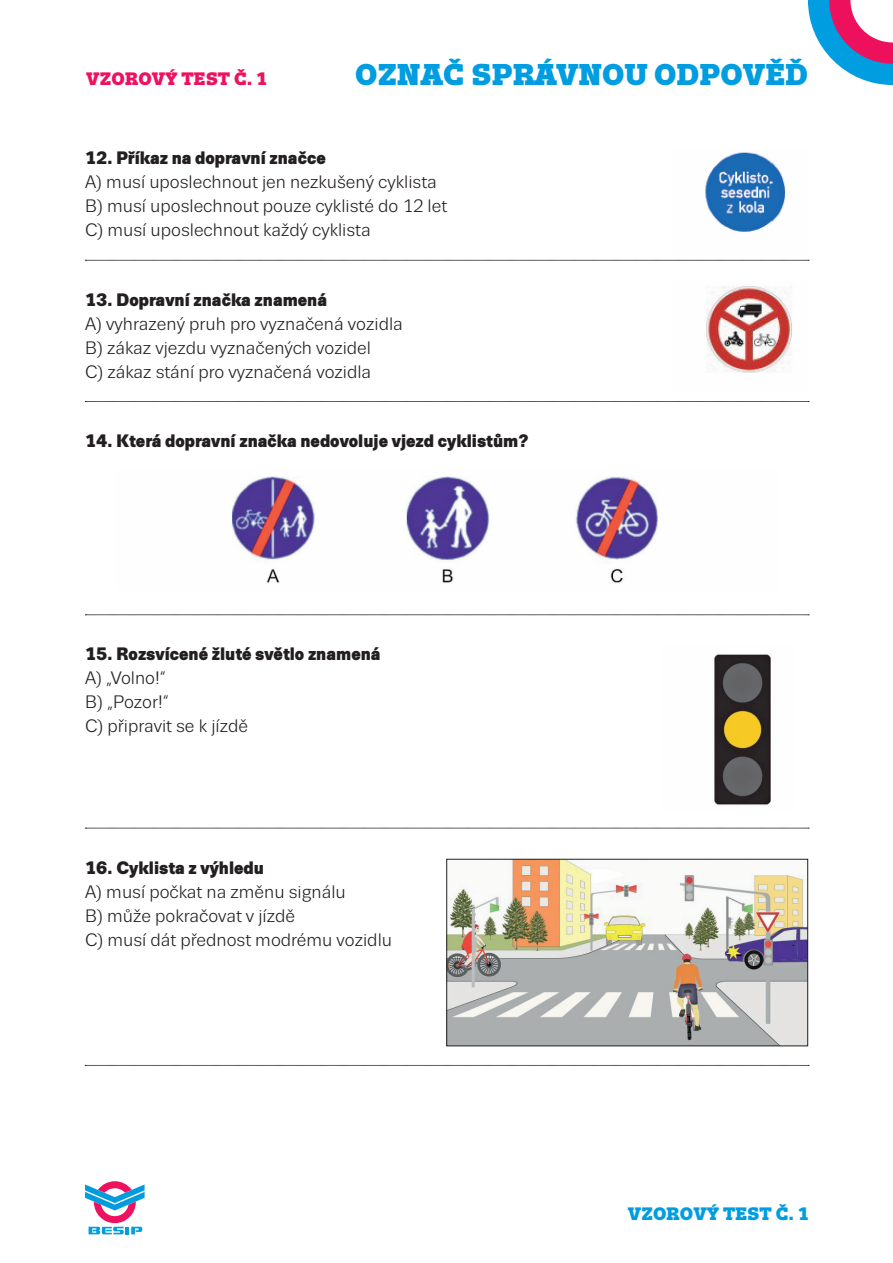
<style>
.page{position:relative;width:893px;height:1263px;background:#fff}
.page>*{position:absolute;margin:0;border:0;box-sizing:border-box;transform-origin:0 0}
.t1{font:900 30px "Trivia Slab";letter-spacing:.01em;color:#009de0}
.t2{font:18px/24px "Trivia Sans";color:#231f20}
.t3{font:900 18px "Trivia Sans";color:#231f20}
.t4{font:900 18px "Trivia Slab";letter-spacing:.01em;color:#009de0}
.t5{font:900 18px "Trivia Slab";letter-spacing:.01em;color:#ed1160}
</style>
<div class="page">
<svg style="left:85px;top:1181px;width:60px;height:53px"></svg>
<svg style="left:808px;top:0;width:85px;height:85px"></svg>
<svg style="left:85px;top:260px;width:724px;height:1px"></svg>
<svg style="left:85px;top:401px;width:724px;height:1px"></svg>
<svg style="left:85px;top:614px;width:724px;height:1px"></svg>
<svg style="left:85px;top:828px;width:724px;height:1px"></svg>
<svg style="left:85px;top:1065px;width:724px;height:1px"></svg>
<img style="left:448px;top:861px;width:358px;height:183px">
<div style="left:446px;top:859px;width:362px;height:187px;border:1px solid #231f20"></div>
<img style="left:705px;top:151px;width:81px;height:81px">
<img style="left:706px;top:286px;width:86px;height:87px">
<img style="left:714px;top:654px;width:57px;height:151px">
<img style="left:232px;top:476px;width:426px;height:107px">
<p class="t5" style="left:86px;top:69px;width:183px">VZOROVÝ TEST Č. 1</p>
<h1 class="t1" style="left:355px;top:58px;width:454px">OZNAČ SPRÁVNOU ODPOVĚĎ</h1>
<p class="t3" style="left:85px;top:148px;width:242px">12. Příkaz na dopravní značce</p>
<p class="t2" style="left:85px;top:171px;width:364px">A) musí uposlechnout jen nezkušený cyklista<br>B) musí uposlechnout pouze cyklisté do 12 let<br>C) musí uposlechnout každý cyklista</p>
<p class="t3" style="left:85px;top:289px;width:244px">13. Dopravní značka znamená</p>
<p class="t2" style="left:85px;top:312px;width:319px">A) vyhrazený pruh pro vyznačená vozidla<br>B) zákaz vjezdu vyznačených vozidel<br>C) zákaz stání pro vyznačená vozidla</p>
<p class="t3" style="left:85px;top:431px;width:445px">14. Která dopravní značka nedovoluje vjezd cyklistům?</p>
<p class="t3" style="left:85px;top:644px;width:297px">15. Rozsvícené žluté světlo znamená</p>
<p class="t2" style="left:85px;top:666px;width:165px">A) „Volno!“<br>B) „Pozor!“<br>C) připravit se k jízdě</p>
<p class="t3" style="left:85px;top:857px;width:180px">16. Cyklista z výhledu</p>
<p class="t2" style="left:85px;top:880px;width:309px">A) musí počkat na změnu signálu<br>B) může pokračovat v jízdě<br>C) musí dát přednost modrému vozidlu</p>
<p class="t4" style="left:628px;top:1204px;width:183px">VZOROVÝ TEST Č. 1</p>
</div>
